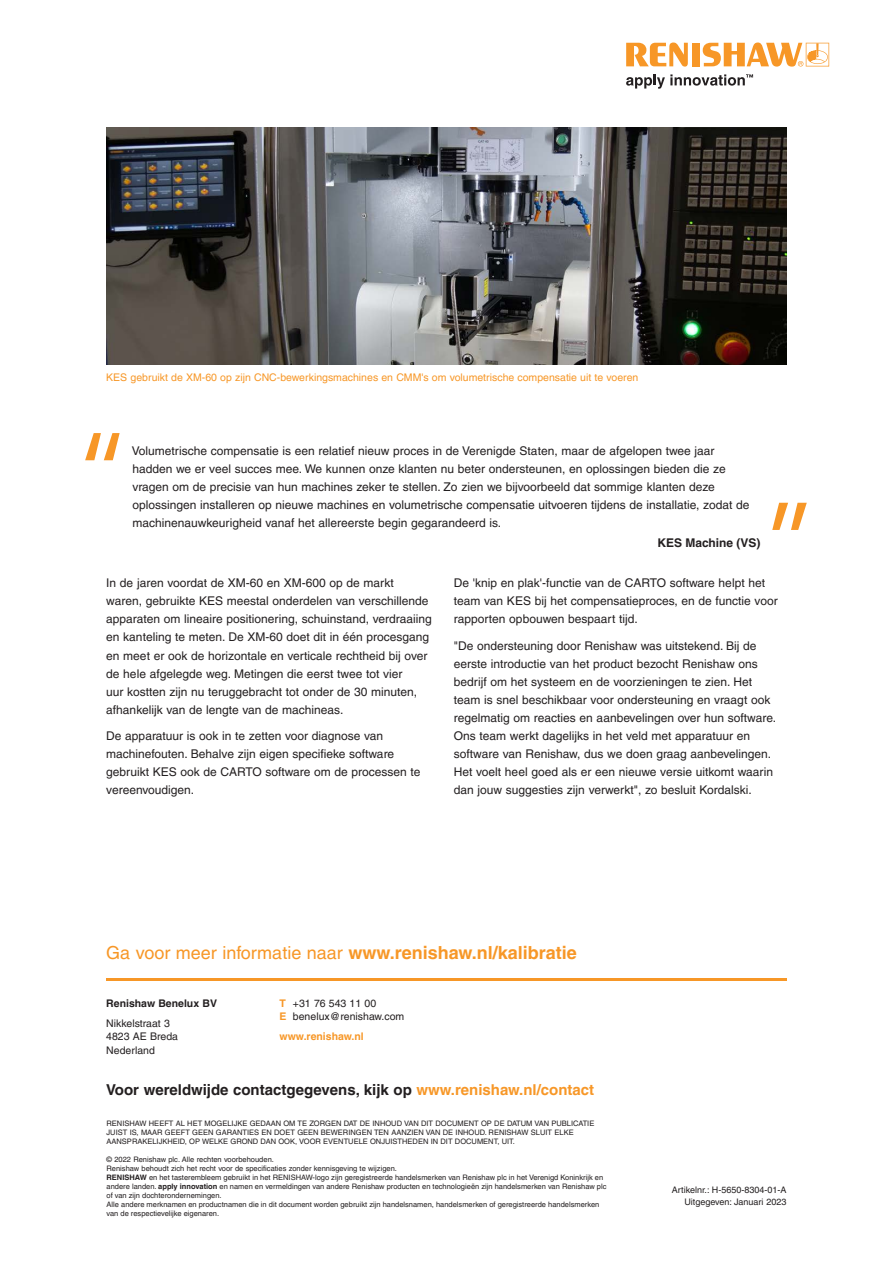
<style>
.page{position:relative;width:893px;height:1263px;background:#fff}
.page>*{position:absolute;margin:0;border:0;box-sizing:border-box;transform-origin:0 0}
.Call_to_action{font:700 18px "Helvetica LT Pro";color:#f79727}
.t1{font:700 15px "Helvetica LT Pro";color:#231f20}
.Main_body_text_8pt{font:12px/18px "Helvetica LT Pro";color:#231f20}
.t2{font:700 12px "Helvetica LT Pro";color:#231f20}
.Caption_text_7pt{font:10.5px "Helvetica LT Pro";color:#f79727}
.t3{font:10.5px/13.4px "Helvetica LT Pro";color:#231f20}
.t4{font:700 10.5px "Helvetica LT Pro";color:#231f20}
.t5{font:700 10.5px "Helvetica LT Pro";color:#f79727}
.t6{font:9px/12px "Helvetica LT Pro";color:#231f20;text-align:right}
.t7{font:7.5px/9px "Helvetica LT Pro";color:#231f20}
.s1{font-weight:400}
.s2{color:#f79727}
.s3{font-weight:700}
.s4{font-weight:700;color:#f79727}
</style>
<div class="page">
<svg style="left:626px;top:43px;width:62px;height:24px"></svg>
<div style="left:692px;top:43px;width:8px;height:23px;background:#f79727"></div>
<svg style="left:703px;top:43px;width:126px;height:24px"></svg>
<svg style="left:626px;top:74px;width:127px;height:15px"></svg>
<hr style="left:106px;top:978px;width:681px;height:2px;background:#f79727">
<svg style="left:85px;top:433px;width:35px;height:27px"></svg>
<svg style="left:772px;top:503px;width:35px;height:27px"></svg>
<img style="left:106px;top:128px;width:681px;height:237px">
<p class="Caption_text_7pt" style="left:106px;top:371px;width:534px">KES gebruikt de XM-60 op zijn CNC-bewerkingsmachines en CMM's om volumetrische compensatie uit te voeren</p>
<p class="Main_body_text_8pt" style="left:132px;top:442px;width:619px">Volumetrische compensatie is een relatief nieuw proces in de Verenigde Staten, maar de afgelopen twee jaar hadden we er veel succes mee. We kunnen onze klanten nu beter ondersteunen, en oplossingen bieden die ze vragen om de precisie van hun machines zeker te stellen. Zo zien we bijvoorbeeld dat sommige klanten deze oplossingen installeren op nieuwe machines en volumetrische compensatie uitvoeren tijdens de installatie, zodat de machinenauwkeurigheid vanaf het allereerste begin gegarandeerd is.</p>
<p class="t2" style="left:657px;top:535px;width:105px">KES Machine (VS)</p>
<p class="Main_body_text_8pt" style="left:106px;top:574px;width:327px">In de jaren voordat de XM-60 en XM-600 op de markt waren, gebruikte KES meestal onderdelen van verschillende apparaten om lineaire positionering, schuinstand, verdraaiing en kanteling te meten. De XM-60 doet dit in één procesgang en meet er ook de horizontale en verticale rechtheid bij over de hele afgelegde weg. Metingen die eerst twee tot vier<br>uur kostten zijn nu teruggebracht tot onder de 30 minuten, afhankelijk van de lengte van de machineas.</p>
<p class="Main_body_text_8pt" style="left:106px;top:727px;width:316px">De apparatuur is ook in te zetten voor diagnose van machinefouten. Behalve zijn eigen specifieke software gebruikt KES ook de CARTO software om de processen te vereenvoudigen.</p>
<p class="Main_body_text_8pt" style="left:454px;top:574px;width:325px">De 'knip en plak'-functie van de CARTO software helpt het team van KES bij het compensatieproces, en de functie voor rapporten opbouwen bespaart tijd.</p>
<p class="Main_body_text_8pt" style="left:454px;top:637px;width:324px">"De ondersteuning door Renishaw was uitstekend. Bij de eerste introductie van het product bezocht Renishaw ons bedrijf om het systeem en de voorzieningen te zien. Het team is snel beschikbaar voor ondersteuning en vraagt ook regelmatig om reacties en aanbevelingen over hun software.<br>Ons team werkt dagelijks in het veld met apparatuur en software van Renishaw, dus we doen graag aanbevelingen.<br>Het voelt heel goed als er een nieuwe versie uitkomt waarin dan jouw suggesties zijn verwerkt", zo besluit Kordalski.</p>
<p class="Call_to_action" style="left:106px;top:942px;width:472px"><span class="s1">Ga voor meer informatie naar</span> www.renishaw.nl/kalibratie</p>
<p class="t4" style="left:106px;top:997px;width:112px">Renishaw Benelux BV</p>
<p class="t3" style="left:106px;top:1017px;width:73px">Nikkelstraat 3<br>4823 AE Breda<br>Nederland</p>
<p class="t1" style="left:106px;top:1081px;width:489px">Voor wereldwijde contactgegevens, kijk op <span class="s2">www.renishaw.nl/contact</span></p>
<p class="t7" style="left:107px;top:1119px;width:489px">RENISHAW HEEFT AL HET MOGELIJKE GEDAAN OM TE ZORGEN DAT DE INHOUD VAN DIT DOCUMENT OP DE DATUM VAN PUBLICATIE<br>JUIST IS, MAAR GEEFT GEEN GARANTIES EN DOET GEEN BEWERINGEN TEN AANZIEN VAN DE INHOUD. RENISHAW SLUIT ELKE<br>AANSPRAKELIJKHEID, OP WELKE GROND DAN OOK, VOOR EVENTUELE ONJUISTHEDEN IN DIT DOCUMENT, UIT.</p>
<p class="t7" style="left:107px;top:1155px;width:501px">© 2022 Renishaw plc. Alle rechten voorbehouden.<br>Renishaw behoudt zich het recht voor de specificaties zonder kennisgeving te wijzigen.<br><span class="s3">RENISHAW</span> en het tasterembleem gebruikt in het RENISHAW-logo zijn geregistreerde handelsmerken van Renishaw plc in het Verenigd Koninkrijk en andere landen. <span class="s3">apply innovation</span> en namen en vermeldingen van andere Renishaw producten en technologieën zijn handelsmerken van Renishaw plc of van zijn dochterondernemingen.<br>Alle andere merknamen en productnamen die in dit document worden gebruikt zijn handelsnamen, handelsmerken of geregistreerde handelsmerken van de respectievelijke eigenaren.</p>
<p class="t3" style="left:280px;top:996px;width:126px"><span class="s4">T</span> +31 76 543 11 00<br><span class="s4">E</span> benelux@renishaw.com</p>
<p class="t5" style="left:280px;top:1030px;width:86px">www.renishaw.nl</p>
<p class="t6" style="left:672px;top:1183px;width:116px">Artikelnr.: H-5650-8304-01-A<br>Uitgegeven: Januari 2023</p>
</div>
